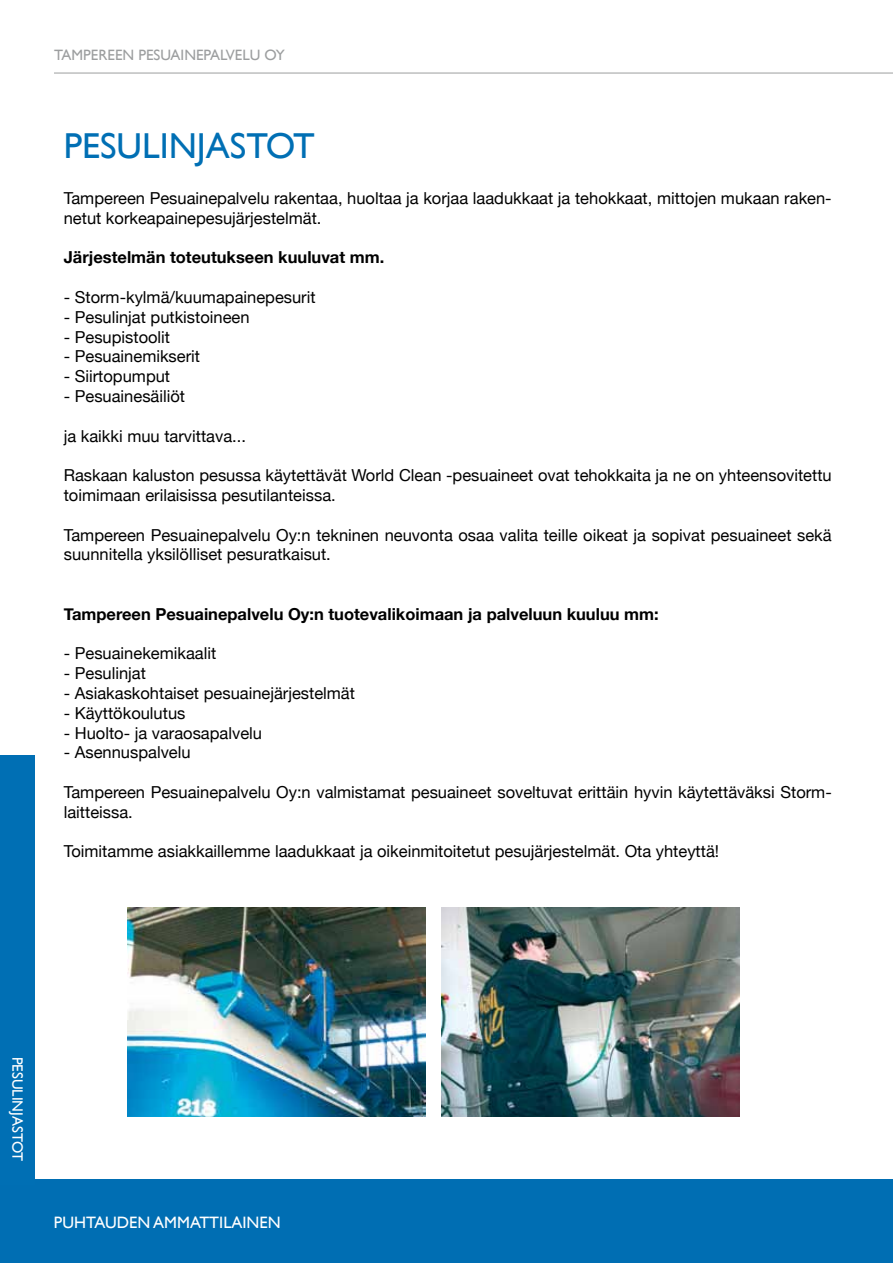
<style>
.page{position:relative;width:893px;height:1263px;background:#fff}
.page>*{position:absolute;margin:0;border:0;box-sizing:border-box;transform-origin:0 0}
.t1{font:36px "Gill Sans";color:#006fb4}
.t2{font:16.5px/19.8px "Helvetica Neue";color:#000}
.t3{font:700 16.5px "Helvetica Neue";color:#000}
.t4{font:16.5px "Gill Sans";color:#fff}
.t5{font:15px "Gill Sans";letter-spacing:-.04em;color:#9c9e9f}
.t6{font:15px "Gill Sans";color:#fff}
</style>
<div class="page">
<div style="left:0;top:1179px;width:893px;height:84px;background:#006eb3"></div>
<img style="left:128px;top:908px;width:297px;height:208px">
<img style="left:442px;top:908px;width:298px;height:208px">
<hr style="left:54px;top:73px;width:839px;height:1px;background:#9c9e9f">
<div style="left:0;top:755px;width:35px;height:429px;background:#006fb4"></div>
<p class="t5" style="left:54px;top:46px;width:18px">TAMPEREEN</p>
<p class="t5" style="left:138px;top:46px;width:17px">PESUAINEPAL</p>
<p class="t5" style="left:226px;top:46px;width:18px">VELU</p>
<p class="t5" style="left:265px;top:46px;width:22px">OY</p>
<h1 class="t1" style="left:64px;top:125px;width:253px">PESULINJASTOT</h1>
<p class="t2" style="left:64px;top:188px;width:769px">Tampereen Pesuainepalvelu rakentaa, huoltaa ja korjaa laadukkaat ja tehokkaat, mittojen mukaan raken&shy;netut korkeapainepesujärjestelmät.</p>
<p class="t3" style="left:64px;top:247px;width:322px">Järjestelmän toteutukseen kuuluvat mm.</p>
<p class="t2" style="left:64px;top:287px;width:253px">- Storm-kylmä/kuumapainepesurit</p>
<p class="t2" style="left:64px;top:307px;width:187px">- Pesulinjat putkistoineen</p>
<p class="t2" style="left:64px;top:326px;width:108px">- Pesupistoolit</p>
<p class="t2" style="left:64px;top:346px;width:138px">- Pesuainemikserit</p>
<p class="t2" style="left:64px;top:366px;width:108px">- Siirtopumput</p>
<p class="t2" style="left:64px;top:386px;width:123px">- Pesuainesäiliöt</p>
<p class="t2" style="left:64px;top:425px;width:184px">ja kaikki muu tarvittava...</p>
<p class="t2" style="left:64px;top:465px;width:769px">Raskaan kaluston pesussa käytettävät World Clean -pesuaineet ovat tehokkaita ja ne on yhteensovitettu toimimaan erilaisissa pesutilanteissa.</p>
<p class="t2" style="left:64px;top:524px;width:769px">Tampereen Pesuainepalvelu Oy:n tekninen neuvonta osaa valita teille oikeat ja sopivat pesuaineet sekä suunnitella yksilölliset pesuratkaisut.</p>
<p class="t3" style="left:64px;top:604px;width:596px">Tampereen Pesuainepalvelu Oy:n tuotevalikoimaan ja palveluun kuuluu mm:</p>
<p class="t2" style="left:64px;top:643px;width:154px">- Pesuainekemikaalit</p>
<p class="t2" style="left:64px;top:663px;width:84px">- Pesulinjat</p>
<p class="t2" style="left:64px;top:683px;width:293px">- Asiakaskohtaiset pesuainejärjestelmät</p>
<p class="t2" style="left:64px;top:703px;width:123px">- Käyttökoulutus</p>
<p class="t2" style="left:64px;top:722px;width:200px">- Huolto- ja varaosapalvelu</p>
<p class="t2" style="left:64px;top:742px;width:128px">- Asennuspalvelu</p>
<p class="t2" style="left:64px;top:782px;width:769px">Tampereen Pesuainepalvelu Oy:n valmistamat pesuaineet soveltuvat erittäin hyvin käytettäväksi Storm&shy;laitteissa.</p>
<p class="t2" style="left:64px;top:841px;width:657px">Toimitamme asiakkaillemme laadukkaat ja oikeinmitoitetut pesujärjestelmät. Ota yhteyttä!</p>
<p class="t6" style="left:26px;top:1056px;width:106px;rotate:90deg">PESULINJASTOT</p>
<p class="t4" style="left:54px;top:1212px;width:228px">PUHTAUDEN AMMATTILAINEN</p>
</div>
